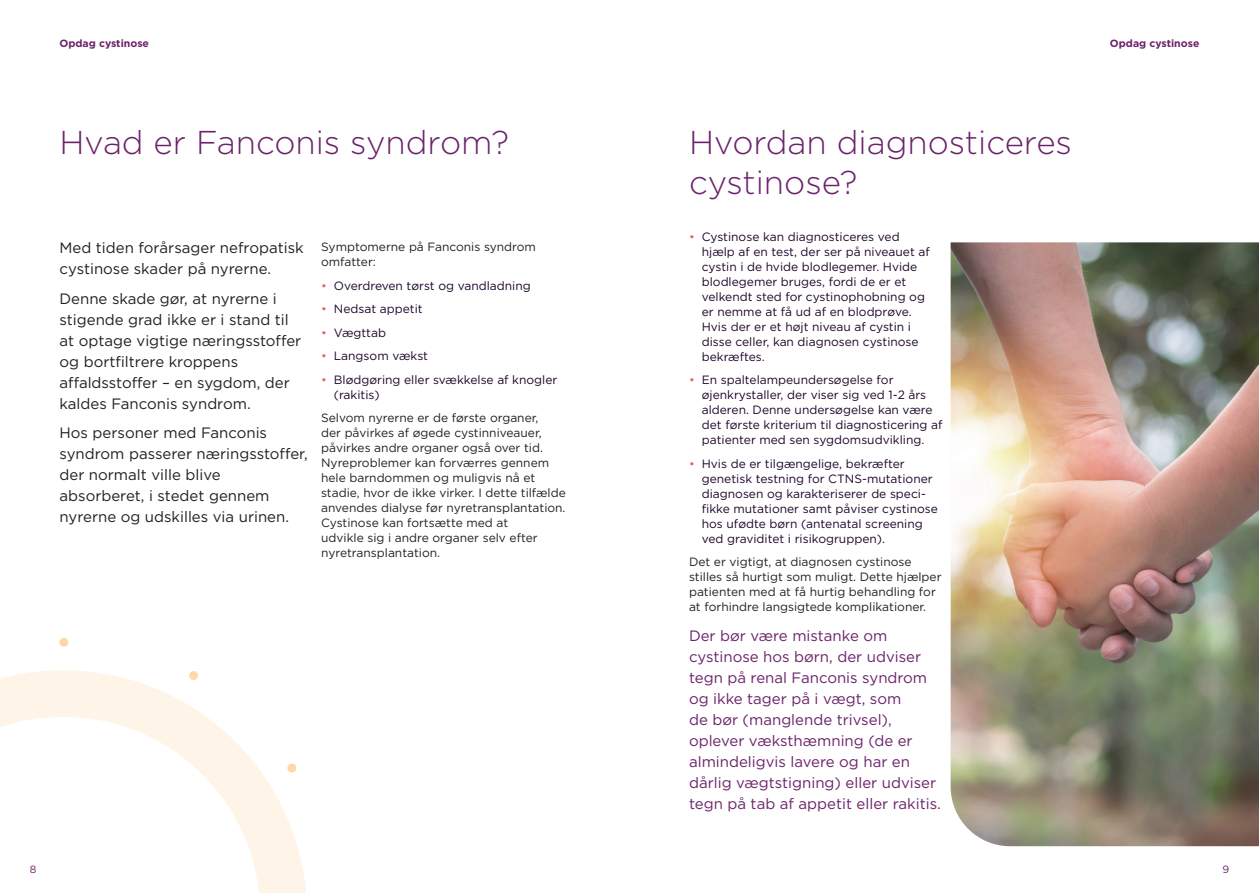
<style>
.page{position:relative;width:1259px;height:893px;background:#fff}
.page>*{position:absolute;margin:0;border:0;box-sizing:border-box;transform-origin:0 0}
.Heading{font:300 33px/40.5px "Gotham";color:#6b226a}
.Body_copy_10pt{font:15px/21px "Gotham Pro";color:#231f20}
.Body_copy_10pt-2{font:15px/21px "Gotham Pro";color:#6b226a}
.t1{font:12px/15px "Gotham Pro";color:#1d062b}
.Body_copy_10pt-3{font:12px/15px "Gotham Pro";color:#231f20}
.Body_copy_8pt{font:12px/15px "Gotham Pro";color:#231f20}
.t2{font:700 10.5px "Gotham";color:#6b226a}
.t3{font:10.5px "Gotham Pro";color:#6b226a}
.s1{color:#f05f68}
</style>
<div class="page">
<img style="left:950px;top:242px;width:309px;height:604px">
<svg style="left:0;top:670px;width:306px;height:223px"></svg>
<div style="left:287px;top:764px;width:9px;height:8px;background:#fed9a5;border-radius:50%"></div>
<div style="left:189px;top:671px;width:9px;height:9px;background:#fed9a5;border-radius:50%"></div>
<div style="left:59px;top:638px;width:9px;height:9px;background:#fed9a5;border-radius:50%"></div>
<p class="t2" style="left:60px;top:36px;width:91px">Opdag cystinose</p>
<p class="t2" style="left:1110px;top:36px;width:91px">Opdag cystinose</p>
<p class="Heading" style="left:60px;top:121px;width:451px">Hvad er Fanconis syndrom?</p>
<p class="Heading" style="left:689px;top:121px;width:384px">Hvordan diagnosticeres cystinose?</p>
<p class="t1" style="left:702px;top:229px;width:229px;text-indent:-13px"><span class="s1">•</span> Cystinose kan diagnosticeres ved hjælp af en test, der ser på niveauet af cystin i de hvide blodlegemer. Hvide blodlegemer bruges, fordi de er et velkendt sted for cystinophobning og er nemme at få ud af en blodprøve.<br>Hvis der er et højt niveau af cystin i disse celler, kan diagnosen cystinose bekræftes.</p>
<p class="t1" style="left:702px;top:372px;width:242px;text-indent:-13px"><span class="s1">•</span> En spaltelampeundersøgelse for øjenkrystaller, der viser sig ved 1-2 års alderen. Denne undersøgelse kan være det første kriterium til diagnosticering af patienter med sen sygdomsudvikling.</p>
<p class="t1" style="left:702px;top:456px;width:238px;text-indent:-13px"><span class="s1">•</span> Hvis de er tilgængelige, bekræfter genetisk testning for CTNS-mutationer diagnosen og karakteriserer de speci&shy;fikke mutationer samt påviser cystinose hos ufødte børn (antenatal screening ved graviditet i risikogruppen).</p>
<p class="Body_copy_8pt" style="left:689px;top:554px;width:254px">Det er vigtigt, at diagnosen cystinose stilles så hurtigt som muligt. Dette hjælper patienten med at få hurtig behandling for at forhindre langsigtede komplikationer.</p>
<p class="Body_copy_10pt-2" style="left:689px;top:625px;width:253px">Der bør være mistanke om cystinose hos børn, der udviser tegn på renal Fanconis syndrom og ikke tager på i vægt, som<br>de bør (manglende trivsel), oplever væksthæmning (de er almindeligvis lavere og har en dårlig vægtstigning) eller udviser tegn på tab af appetit eller rakitis.</p>
<p class="Body_copy_10pt" style="left:60px;top:237px;width:246px">Med tiden forårsager nefropatisk cystinose skader på nyrerne.</p>
<p class="Body_copy_10pt" style="left:60px;top:288px;width:243px">Denne skade gør, at nyrerne i stigende grad ikke er i stand til at optage vigtige næringsstoffer og bortfiltrere kroppens affaldsstoffer – en sygdom, der kaldes Fanconis syndrom.</p>
<p class="Body_copy_10pt" style="left:60px;top:422px;width:250px">Hos personer med Fanconis syndrom passerer næringsstoffer, der normalt ville blive absorberet, i stedet gennem nyrerne og udskilles via urinen.</p>
<p class="Body_copy_8pt" style="left:321px;top:239px;width:216px">Symptomerne på Fanconis syndrom omfatter:</p>
<p class="t1" style="left:321px;top:278px;width:211px"><span class="s1">•</span> Overdreven tørst og vandladning</p>
<p class="t1" style="left:321px;top:301px;width:103px"><span class="s1">•</span> Nedsat appetit</p>
<p class="t1" style="left:321px;top:325px;width:66px"><span class="s1">•</span> Vægttab</p>
<p class="t1" style="left:321px;top:348px;width:108px"><span class="s1">•</span> Langsom vækst</p>
<p class="t1" style="left:334px;top:372px;width:225px;text-indent:-13px"><span class="s1">•</span> Blødgøring eller svækkelse af knogler (rakitis)</p>
<p class="Body_copy_10pt-3" style="left:321px;top:410px;width:246px">Selvom nyrerne er de første organer,<br>der påvirkes af øgede cystinniveauer, påvirkes andre organer også over tid.<br>Nyreproblemer kan forværres gennem hele barndommen og muligvis nå et stadie, hvor de ikke virker. I dette tilfælde anvendes dialyse før nyretransplantation.<br>Cystinose kan fortsætte med at<br>udvikle sig i andre organer selv efter nyretransplantation.</p>
<p class="t3" style="left:30px;top:864px;width:8px">8</p>
<p class="t3" style="left:1222px;top:864px;width:8px">9</p>
</div>
